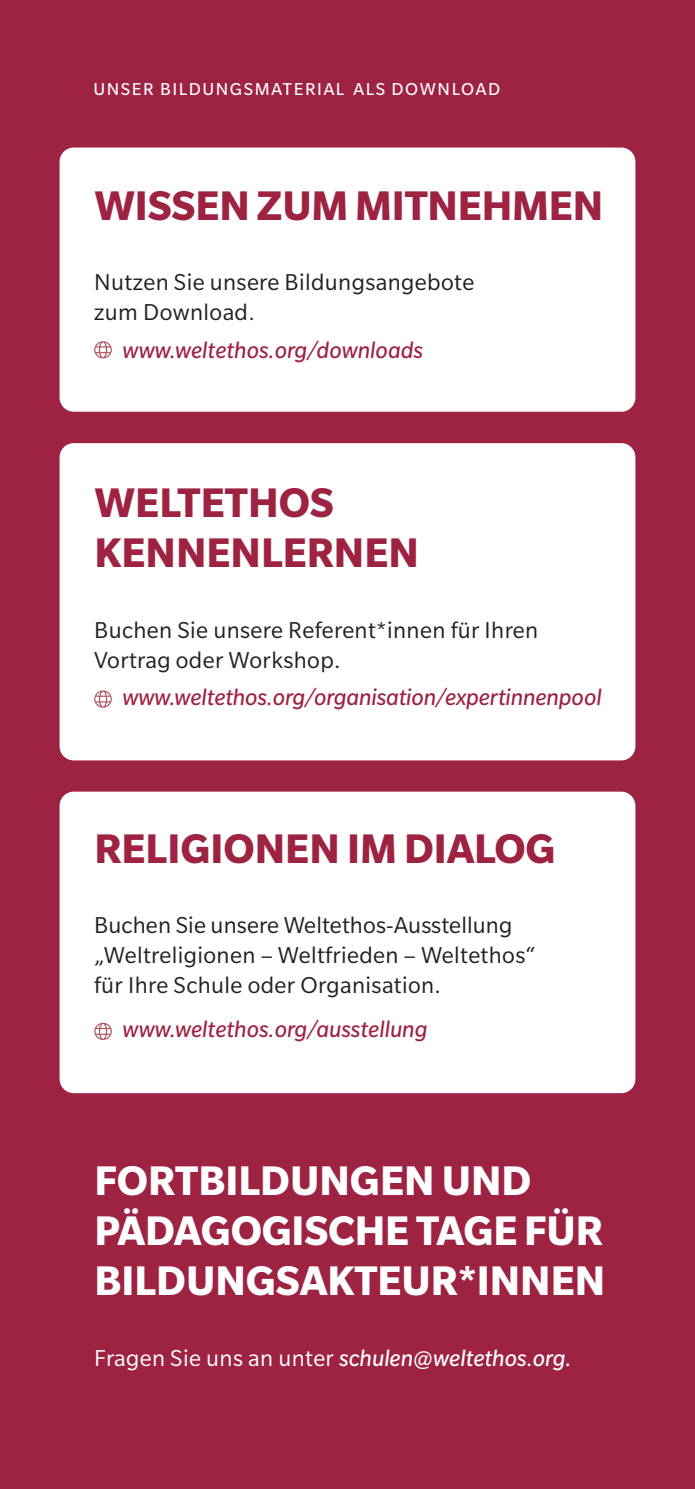
<style>
.page{position:relative;width:695px;height:1489px;background:#fff}
.page>*{position:absolute;margin:0;border:0;box-sizing:border-box;transform-origin:0 0}
.H2_2{font:700 45px/50px "Slate Pro";color:#9e2343}
.H2_2-2{font:700 45px/50px "Slate Pro";color:#fff}
.H2_2-3{font:25px/30px "Slate Pro";letter-spacing:.015em;color:#231f20}
.H2_2-4{font:italic 25px "Slate Pro";color:#9e2343}
.H2_2-5{font:italic 25px "Slate Pro";color:#fff}
.Preheadline_1{font:18.75px "Slate Pro";letter-spacing:.085em;color:#fff}
.s1{font-style:normal}
</style>
<div class="page">
<div style="left:0;top:0;width:694px;height:1488px;background:#9e2343"></div>
<div style="left:60px;top:147px;width:575px;height:264px;background:#fff;border-radius:14px"></div>
<svg style="left:94px;top:341px;width:18px;height:17px"></svg>
<div style="left:60px;top:443px;width:575px;height:317px;background:#fff;border-radius:14px"></div>
<svg style="left:94px;top:690px;width:18px;height:17px"></svg>
<div style="left:60px;top:791px;width:575px;height:302px;background:#fff;border-radius:14px"></div>
<svg style="left:94px;top:1022px;width:18px;height:17px"></svg>
<p class="Preheadline_1" style="left:93px;top:79px;width:408px">UNSER BILDUNGSMATERIAL ALS DOWNLOAD</p>
<p class="H2_2" style="left:94px;top:180px;width:510px">WISSEN ZUM MITNEHMEN</p>
<p class="H2_2-3" style="left:94px;top:267px;width:381px">Nutzen Sie unsere Bildungsangebote zum Download.</p>
<p class="H2_2-4" style="left:122px;top:336px;width:302px">www.weltethos.org/downloads</p>
<p class="H2_2" style="left:94px;top:477px;width:326px">WELTETHOS<br>KENNENLERNEN</p>
<p class="H2_2-3" style="left:94px;top:614px;width:445px">Buchen Sie unsere Referent*innen für Ihren<br>Vortrag oder Workshop.</p>
<p class="H2_2-4" style="left:122px;top:684px;width:480px">www.weltethos.org/organisation/expertinnenpool</p>
<p class="H2_2" style="left:94px;top:822px;width:462px">RELIGIONEN IM DIALOG</p>
<p class="H2_2-3" style="left:94px;top:910px;width:443px">Buchen Sie unsere Weltethos-Ausstellung „Weltreligionen – Weltfrieden – Weltethos“ für Ihre Schule oder Organisation.</p>
<p class="H2_2-4" style="left:122px;top:1016px;width:306px">www.weltethos.org/ausstellung</p>
<p class="H2_2-2" style="left:94px;top:1155px;width:512px">FORTBILDUNGEN UND<br>PÄDAGOGISCHE TAGE FÜR<br>BILDUNGSAKTEUR*INNEN</p>
<p class="H2_2-5" style="left:94px;top:1344px;width:479px"><span class="s1">Fragen Sie uns an unter</span> schulen@weltethos.org.</p>
</div>
